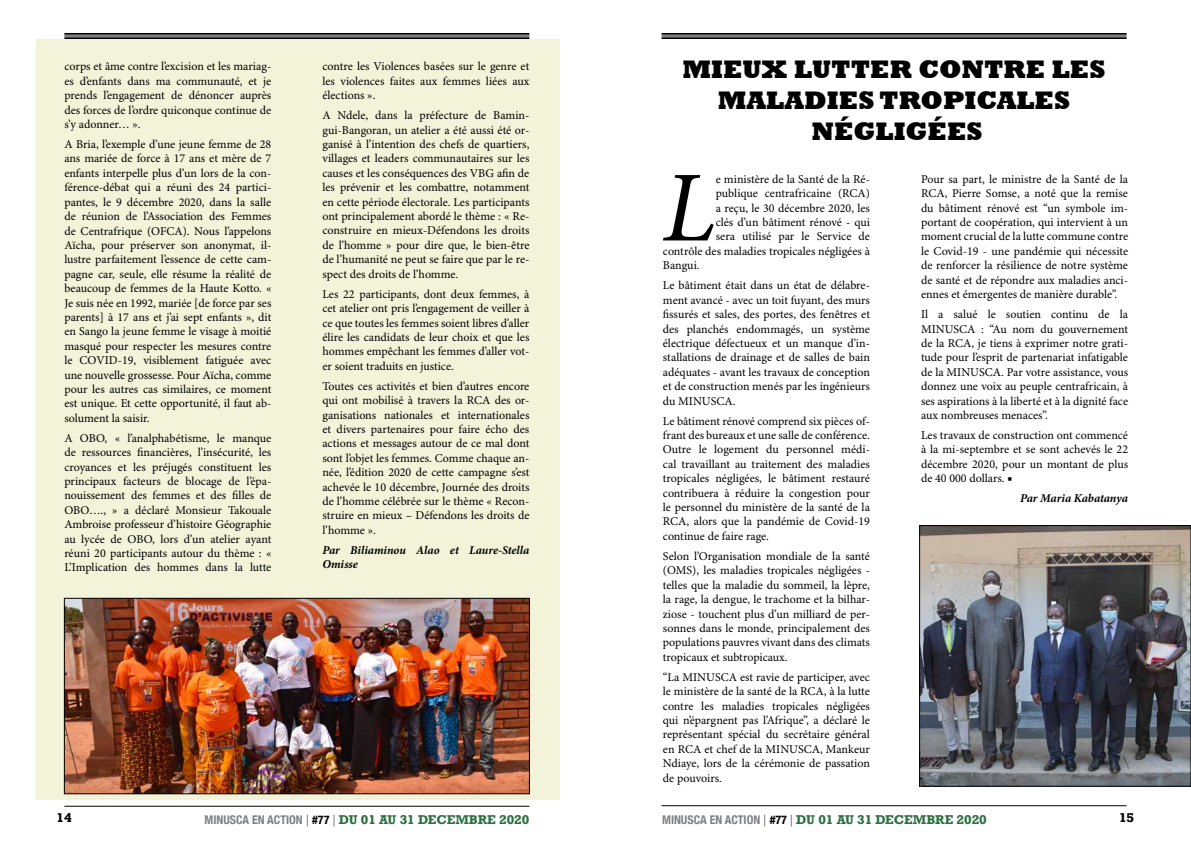
<style>
.page{position:relative;width:1191px;height:842px;background:#fff}
.page>*{position:absolute;margin:0;border:0;box-sizing:border-box;transform-origin:0 0}
.t1{font:italic 100.8px "Minion Pro";color:#000}
.t2{font:800 26px/31.2px "Rockwell";color:#000;text-align:center}
.t3{font:12px/14.4px "Minion Pro";color:#000;text-align:justify}
.t4{font:700 12px "Rockwell";color:#2d6f42}
.t5{font:italic 700 12px/14.4px "Minion Pro";letter-spacing:-.005em;color:#000}
.t6{font:700 12px "Rockwell";color:#000}
.s1{font-family:"Helvetica Neue";font-stretch:condensed;color:#7e8083}
.s2{font-family:"Helvetica Neue";font-weight:100;color:#000}
.s3{font-family:"Helvetica Neue";font-stretch:condensed;color:#000}
.s4{font-weight:700}
</style>
<div class="page">
<hr style="left:64px;top:806px;width:465px;height:1px;background:#000">
<hr style="left:64px;top:33px;width:465px;height:2px;background:#000">
<hr style="left:64px;top:36px;width:465px;height:1px;background:#000">
<hr style="left:64px;top:37px;width:465px;height:2px;background:#000">
<div style="left:36px;top:39px;width:523px;height:760px;background:#f2f3d9"></div>
<img style="left:66px;top:600px;width:461px;height:192px">
<div style="left:64px;top:598px;width:465px;height:196px;border:1px solid #000"></div>
<hr style="left:661px;top:805px;width:465px;height:1px;background:#000">
<hr style="left:661px;top:33px;width:465px;height:2px;background:#000">
<hr style="left:661px;top:36px;width:465px;height:1px;background:#000">
<hr style="left:661px;top:37px;width:465px;height:2px;background:#000">
<img style="left:921px;top:527px;width:268px;height:257px">
<div style="left:919px;top:525px;width:272px;height:261px;border:1px solid #000"></div>
<p class="t3" style="left:64px;top:60px;width:208px">corps et âme contre l’excision et les mariag&shy;es d’enfants dans ma communauté, et je prends l’engagement de dénoncer auprès des forces de l’ordre quiconque continue de s’y adonner… ».</p>
<p class="t3" style="left:64px;top:138px;width:208px">A Bria, l’exemple d’une jeune femme de 28 ans mariée de force à 17 ans et mère de 7 enfants interpelle plus d’un lors de la con&shy;férence-débat qui a réuni des 24 partici&shy;pantes, le 9 décembre 2020, dans la salle de réunion de l’Association des Femmes de Centrafrique (OFCA). Nous l’appelons Aïcha, pour préserver son anonymat, il&shy;lustre parfaitement l’essence de cette cam&shy;pagne car, seule, elle résume la réalité de beaucoup de femmes de la Haute Kotto. « Je suis née en 1992, mariée [de force par ses parents] à 17 ans et j’ai sept enfants », dit en Sango la jeune femme le visage à moitié masqué pour respecter les mesures contre le COVID-19, visiblement fatiguée avec une nouvelle grossesse. Pour Aïcha, comme pour les autres cas similaires, ce moment est unique. Et cette opportunité, il faut ab&shy;solument la saisir.</p>
<p class="t3" style="left:64px;top:431px;width:208px">A OBO, « l’analphabétisme, le manque de ressources financières, l’insécurité, les croyances et les préjugés constituent les principaux facteurs de blocage de l’épa&shy;nouissement des femmes et des filles de OBO…., » a déclaré Monsieur Takouale Ambroise professeur d’histoire Géographie au lycée de OBO, lors d’un atelier ayant réuni 20 participants autour du thème : « L’Implication des hommes dans la lutte</p>
<p class="t3" style="left:322px;top:60px;width:208px">contre les Violences basées sur le genre et les violences faites aux femmes liées aux élections ».</p>
<p class="t3" style="left:322px;top:109px;width:208px">A Ndele, dans la préfecture de Bamin&shy;gui-Bangoran, un atelier a été aussi été or&shy;ganisé à l’intention des chefs de quartiers, villages et leaders communautaires sur les causes et les conséquences des VBG afin de les prévenir et les combattre, notamment en cette période électorale. Les participants ont principalement abordé le thème : « Re&shy;construire en mieux-Défendons les droits de l’homme » pour dire que, le bien-être de l’humanité ne peut se faire que par le re&shy;spect des droits de l’homme.</p>
<p class="t3" style="left:322px;top:287px;width:208px">Les 22 participants, dont deux femmes, à cet atelier ont pris l’engagement de veiller à ce que toutes les femmes soient libres d’aller élire les candidats de leur choix et que les hommes empêchant les femmes d’aller vot&shy;er soient traduits en justice.</p>
<p class="t3" style="left:322px;top:379px;width:208px">Toutes ces activités et bien d’autres encore qui ont mobilisé à travers la RCA des or&shy;ganisations nationales et internationales et divers partenaires pour faire écho des actions et messages autour de ce mal dont sont l’objet les femmes. Comme chaque an&shy;née, l’édition 2020 de cette campagne s’est achevée le 10 décembre, Journée des droits de l’homme célébrée sur le thème « Recon&shy;struire en mieux – Défendons les droits de l’homme ».</p>
<p class="t5" style="left:322px;top:543px;width:208px">Par Biliaminou Alao et Laure-Stella<br>Omisse</p>
<p class="t6" style="left:57px;top:810px;width:17px">14</p>
<p class="t4" style="left:205px;top:812px;width:326px"><span class="s1">MINUSCA EN ACTION</span> <span class="s2">|</span> <span class="s3">#77</span> <span class="s2">|</span> DU 01 AU 31 DECEMBRE 2020</p>
<h2 class="t2" style="left:682px;top:54px;width:425px">MIEUX LUTTER CONTRE LES<br>MALADIES TROPICALES<br>NÉGLIGÉES</h2>
<h1 class="t1" style="left:662px;top:139px;width:55px">L</h1>
<p class="t3" style="left:716px;top:172px;width:156px">e ministère de la Santé de la Ré-</p>
<p class="t3" style="left:921px;top:172px;width:209px">Pour sa part, le ministre de la Santé de la RCA, Pierre Somse, a noté que la remise du bâtiment rénové est “un symbole im&shy;portant de coopération, qui intervient à un moment crucial de la lutte commune contre le Covid-19 - une pandémie qui nécessite de renforcer la résilience de notre système de santé et de répondre aux maladies anci&shy;ennes et émergentes de manière durable”.</p>
<p class="t3" style="left:921px;top:308px;width:209px">Il a salué le soutien continu de la MINUSCA : “Au nom du gouvernement de la RCA, je tiens à exprimer notre grati&shy;tude pour l’esprit de partenariat infatigable de la MINUSCA. Par votre assistance, vous donnez une voix au peuple centrafricain, à ses aspirations à la liberté et à la dignité face aux nombreuses menaces”.</p>
<p class="t3" style="left:921px;top:428px;width:209px">Les travaux de construction ont commencé à la mi-septembre et se sont achevés le 22 décembre 2020, pour un montant de plus de 40 000 dollars. <span class="s4">■</span></p>
<p class="t5" style="left:1020px;top:491px;width:109px">Par Maria Kabatanya</p>
<p class="t3" style="left:716px;top:187px;width:156px">publique centrafricaine (RCA)</p>
<p class="t3" style="left:716px;top:201px;width:156px">a reçu, le 30 décembre 2020, les</p>
<p class="t3" style="left:716px;top:215px;width:156px">clés d’un bâtiment rénové - qui</p>
<p class="t3" style="left:716px;top:230px;width:156px">sera utilisé par le Service de</p>
<p class="t3" style="left:663px;top:244px;width:208px">contrôle des maladies tropicales négligées à</p>
<p class="t3" style="left:663px;top:259px;width:38px">Bangui.</p>
<p class="t3" style="left:663px;top:279px;width:209px">Le bâtiment était dans un état de délabre&shy;ment avancé - avec un toit fuyant, des murs fissurés et sales, des portes, des fenêtres et des planchés endommagés, un système électrique défectueux et un manque d’in&shy;stallations de drainage et de salles de bain adéquates - avant les travaux de conception et de construction menés par les ingénieurs du MINUSCA.</p>
<p class="t3" style="left:663px;top:414px;width:209px">Le bâtiment rénové comprend six pièces of&shy;frant des bureaux et une salle de conférence.<br>Outre le logement du personnel médi&shy;cal travaillant au traitement des maladies tropicales négligées, le bâtiment restauré contribuera à réduire la congestion pour le personnel du ministère de la santé de la RCA, alors que la pandémie de Covid-19 continue de faire rage.</p>
<p class="t3" style="left:663px;top:549px;width:209px">Selon l’Organisation mondiale de la santé (OMS), les maladies tropicales négligées - telles que la maladie du sommeil, la lèpre, la rage, la dengue, le trachome et la bilhar&shy;ziose - touchent plus d’un milliard de per&shy;sonnes dans le monde, principalement des populations pauvres vivant dans des climats tropicaux et subtropicaux.</p>
<p class="t3" style="left:663px;top:670px;width:208px">“La MINUSCA est ravie de participer, avec le ministère de la santé de la RCA, à la lutte contre les maladies tropicales négligées qui n’épargnent pas l’Afrique”, a déclaré le représentant spécial du secrétaire général en RCA et chef de la MINUSCA, Mankeur Ndiaye, lors de la cérémonie de passation de pouvoirs.</p>
<p class="t4" style="left:662px;top:812px;width:326px"><span class="s1">MINUSCA EN ACTION</span> <span class="s2">|</span> <span class="s3">#77</span> <span class="s2">|</span> DU 01 AU 31 DECEMBRE 2020</p>
<p class="t6" style="left:1119px;top:810px;width:17px">15</p>
</div>
